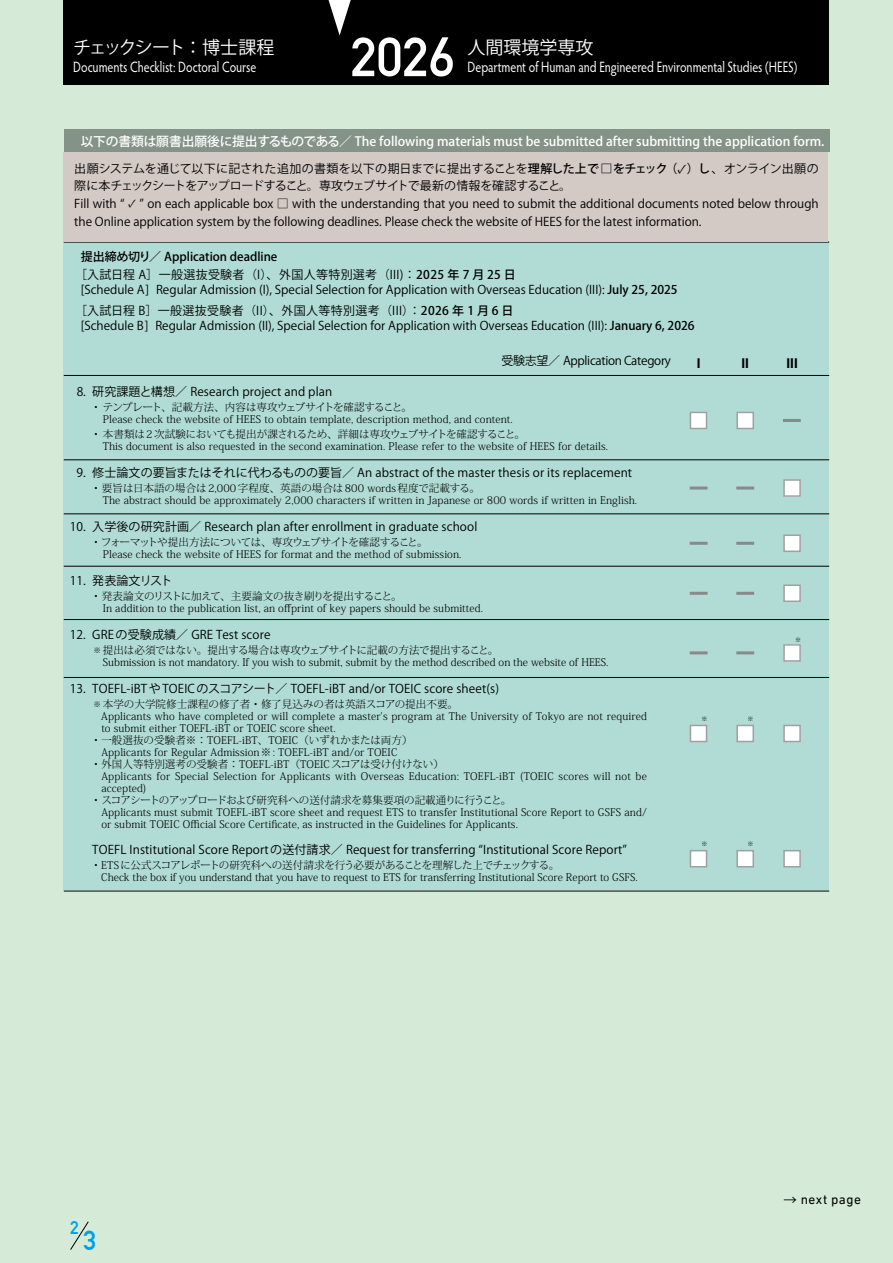
<style>
.page{position:relative;width:893px;height:1263px;background:#d5ead7}
.page>*{position:absolute;margin:0;border:0;box-sizing:border-box;transform-origin:0 0}
.t1{font:700 54px "DIN Alternate";color:#fff}
.t2{font:700 27px "DIN Alternate";color:#00a0e9}
.t3{font:18px "Koz Go Pro";letter-spacing:-.11em;color:#fff}
.t4{font:18px "Koz Go Pro";color:#fff}
.t5{font:700 18px "DIN Alternate";color:#00a0e9}
.t6{font:15px "Hypatia Sans Pro";color:#fff;scale:.8 1}
.t7{font:13.5px "DIN Next LT Pro";letter-spacing:.035em;color:#000}
.t8{font:700 13.5px "Helvetica";color:#000}
.t9{font:500 12.75px "Koz Go Pro";color:#fff}
.t10{font:12px/17.7px "Koz Go Pro";color:#000}
.t11{font:500 12px/18px "Koz Go Pro";color:#000}
.t12{font:12px "Koz Go Pro";letter-spacing:-.025em;color:#000}
.t13{font:300 10.5px/12px "Koz Min Pro";letter-spacing:.01em;color:#000}
.t14{font:300 10.5px "Koz Min Pro";letter-spacing:-.03em;color:#000}
.t15{font:300 6px "Koz Min Pro";color:#000}
.s1{font-weight:500}
.s2{font-weight:700}
.s3{font-family:"Minion Pro";font-size:13.5px}
.s4{font-family:"Minion Pro"}
.s5{font-weight:400}
.s6{font-size:7.5px}
.s7{font-family:"Koz Go Pro"}
</style>
<div class="page">
<div style="left:64px;top:0;width:765px;height:85px;background:#000"></div>
<svg style="left:329px;top:0;width:22px;height:35px"></svg>
<div style="left:64px;top:129px;width:765px;height:23px;background:#849387"></div>
<div style="left:64px;top:242px;width:765px;height:648px;background:#b0dcd5"></div>
<div style="left:690px;top:412px;width:16px;height:16px;background:#fff"></div>
<div style="left:690px;top:412px;width:17px;height:17px;border:2px solid #9fa0a0"></div>
<div style="left:737px;top:412px;width:16px;height:16px;background:#fff"></div>
<div style="left:736px;top:412px;width:18px;height:17px;border:2px solid #9fa0a0"></div>
<div style="left:784px;top:480px;width:16px;height:16px;background:#fff"></div>
<div style="left:783px;top:479px;width:18px;height:18px;border:2px solid #9fa0a0"></div>
<div style="left:784px;top:535px;width:16px;height:16px;background:#fff"></div>
<div style="left:783px;top:534px;width:18px;height:18px;border:2px solid #9fa0a0"></div>
<div style="left:784px;top:585px;width:16px;height:16px;background:#fff"></div>
<div style="left:783px;top:584px;width:18px;height:18px;border:2px solid #9fa0a0"></div>
<div style="left:784px;top:725px;width:16px;height:16px;background:#fff"></div>
<div style="left:783px;top:725px;width:18px;height:17px;border:2px solid #9fa0a0"></div>
<div style="left:784px;top:851px;width:16px;height:16px;background:#fff"></div>
<div style="left:783px;top:850px;width:18px;height:17px;border:2px solid #9fa0a0"></div>
<div style="left:784px;top:645px;width:16px;height:16px;background:#fff"></div>
<div style="left:783px;top:644px;width:18px;height:18px;border:2px solid #9fa0a0"></div>
<div style="left:690px;top:725px;width:16px;height:16px;background:#fff"></div>
<div style="left:690px;top:725px;width:17px;height:17px;border:2px solid #9fa0a0"></div>
<div style="left:690px;top:851px;width:16px;height:16px;background:#fff"></div>
<div style="left:690px;top:850px;width:17px;height:17px;border:2px solid #9fa0a0"></div>
<div style="left:737px;top:725px;width:16px;height:16px;background:#fff"></div>
<div style="left:736px;top:725px;width:18px;height:17px;border:2px solid #9fa0a0"></div>
<div style="left:737px;top:851px;width:16px;height:16px;background:#fff"></div>
<div style="left:736px;top:850px;width:18px;height:17px;border:2px solid #9fa0a0"></div>
<hr style="left:783px;top:419px;width:18px;height:3px;background:#898989">
<hr style="left:64px;top:459px;width:765px;height:1px;background:#000">
<hr style="left:64px;top:375px;width:765px;height:1px;background:#000">
<hr style="left:64px;top:242px;width:765px;height:1px;background:#000">
<hr style="left:64px;top:514px;width:765px;height:1px;background:#000">
<hr style="left:64px;top:566px;width:765px;height:1px;background:#000">
<hr style="left:64px;top:619px;width:765px;height:1px;background:#000">
<hr style="left:64px;top:677px;width:765px;height:1px;background:#000">
<hr style="left:736px;top:486px;width:18px;height:3px;background:#898989">
<hr style="left:736px;top:542px;width:18px;height:3px;background:#898989">
<hr style="left:736px;top:592px;width:18px;height:3px;background:#898989">
<hr style="left:736px;top:651px;width:18px;height:3px;background:#898989">
<hr style="left:690px;top:486px;width:18px;height:3px;background:#898989">
<hr style="left:690px;top:542px;width:18px;height:3px;background:#898989">
<hr style="left:690px;top:592px;width:18px;height:3px;background:#898989">
<hr style="left:690px;top:651px;width:18px;height:3px;background:#898989">
<svg style="left:70px;top:1221px;width:19px;height:29px"></svg>
<div style="left:64px;top:152px;width:764px;height:90px;background:#d3c9c5"></div>
<hr style="left:64px;top:891px;width:765px;height:1px;background:#000">
<h3 class="t3" style="left:73px;top:36px;width:203px">チェックシート：博士課程</h3>
<h3 class="t6" style="left:73px;top:57px;width:231px">Documents Checklist: Doctoral Course</h3>
<h1 class="t1" style="left:351px;top:16px;width:105px">2026</h1>
<h3 class="t4" style="left:468px;top:36px;width:127px">人間環境学専攻</h3>
<h3 class="t6" style="left:468px;top:57px;width:414px">Department of Human and Engineered Environmental Studies (HEES)</h3>
<p class="t9" style="left:81px;top:133px;width:745px">以下の書類は願書出願後に提出するものである／ The following materials must be submitted after submitting the application form.</p>
<p class="t10" style="left:74px;top:160px;width:746px">出願システムを通じて以下に記された追加の書類を以下の期日までに提出することを<span class="s1">理解した上で</span><span class="s2">□</span><span class="s1">をチェック（</span><span class="s3">✓</span><span class="s1">）し</span>、オンライン出願の際に本チェックシートをアップロードすること。専攻ウェブサイトで最新の情報を確認すること。<br>Fill with “ <span class="s4">✓</span> ” on each applicable box □ with the understanding that you need to submit the additional documents noted below through the Online application system by the following deadlines. Please check the website of HEES for the latest information.</p>
<p class="t11" style="left:75px;top:248px;width:442px;text-indent:6px">提出締め切り／ Application deadline<br><span class="s5">［入試日程 A］一般選抜受験者（I）、外国人等特別選考（III)：</span>2025 年 7 月 25 日</p>
<p class="t10" style="left:75px;top:279px;width:604px;line-height:21px;text-indent:6px">[Schedule A] Regular Admission (I), Special Selection for Application with Overseas Education (III): <span class="s1">July 25, 2025</span>［入試日程 B］一般選抜受験者（II）、外国人等特別選考（III）：<span class="s1">2026 年 1 月 6 日</span></p>
<p class="t10" style="left:81px;top:317px;width:615px">[Schedule B] Regular Admission (II), Special Selection for Application with Overseas Education (III): <span class="s1">January 6, 2026</span></p>
<p class="t12" style="left:501px;top:353px;width:171px">受験志望／ Application Category</p>
<p class="t8" style="left:697px;top:355px;width:5px">I</p>
<p class="t8" style="left:741px;top:355px;width:9px">II</p>
<p class="t8" style="left:786px;top:355px;width:13px">III</p>
<p class="t10" style="left:77px;top:383px;width:257px">8. 研究課題と構想／ Research project and plan</p>
<p class="t13" style="left:103px;top:401px;width:411px;text-indent:-12px">・ テンプレート、記載方法、内容は専攻ウェブサイトを確認すること。<br>Please check the website of HEES to obtain template, description method, and content.</p>
<p class="t13" style="left:103px;top:428px;width:507px;text-indent:-12px">・ 本書類は2次試験においても提出が課されるため、詳細は専攻ウェブサイトを確認すること。<br>This document is also requested in the second examination. Please refer to the website of HEES for details.</p>
<p class="t10" style="left:77px;top:464px;width:557px">9. 修士論文の要旨またはそれに代わるものの要旨／ An abstract of the master thesis or its replacement</p>
<p class="t13" style="left:103px;top:482px;width:536px;text-indent:-12px">・要旨は日本語の場合は2,000字程度、英語の場合は800 words程度で記載する。<br>The abstract should be approximately 2,000 characters if written in Japanese or 800 words if written in English.</p>
<p class="t10" style="left:70px;top:518px;width:409px">10. 入学後の研究計画／ Research plan after enrollment in graduate school</p>
<p class="t13" style="left:103px;top:536px;width:360px;text-indent:-12px">・フォーマットや提出方法については、専攻ウェブサイトを確認すること。<br>Please check the website of HEES for format and the method of submission.</p>
<p class="t10" style="left:70px;top:572px;width:104px">11. 発表論文リスト</p>
<p class="t13" style="left:103px;top:590px;width:382px;text-indent:-12px">・発表論文のリストに加えて、主要論文の抜き刷りを提出すること。<br>In addition to the publication list, an offprint of key papers should be submitted.</p>
<p class="t10" style="left:70px;top:626px;width:202px">12. GRE の受験成績／ GRE Test score</p>
<p class="t13" style="left:103px;top:644px;width:507px;text-indent:-9px"><span class="s6">※</span> 提出は必須ではない。提出する場合は専攻ウェブサイトに記載の方法で提出すること。<br>Submission is not mandatory. If you wish to submit, submit by the method described on the website of HEES.</p>
<p class="t10" style="left:70px;top:680px;width:431px">13. TOEFL-iBT や TOEIC のスコアシート／ TOEFL-iBT and/or TOEIC score sheet(s)</p>
<p class="t13" style="left:94px;top:698px;width:366px"><span class="s6">※</span> 本学の大学院修士課程の修了者・修了見込みの者は英語スコアの提出不要。</p>
<p class="t13" style="left:101px;top:710px;width:547px">Applicants who have completed or will complete a master's program at The University of Tokyo are not required</p>
<p class="t13" style="left:101px;top:722px;width:236px">to submit either TOEFL-iBT or TOEIC score sheet.</p>
<p class="t13" style="left:91px;top:734px;width:323px">・ 一般選抜の受験者※：TOEFL-iBT、TOEIC（いずれかまたは両方）</p>
<p class="t13" style="left:101px;top:746px;width:298px">Applicants for Regular Admission※: TOEFL-iBT and/or TOEIC</p>
<p class="t13" style="left:91px;top:758px;width:354px">・ 外国人等特別選考の受験者：TOEFL-iBT（TOEICスコアは受け付けない）</p>
<p class="t13" style="left:101px;top:770px;width:547px">Applicants for Special Selection for Applicants with Overseas Education: TOEFL-iBT (TOEIC scores will not be</p>
<p class="t13" style="left:101px;top:782px;width:47px">accepted)</p>
<p class="t14" style="left:91px;top:793px;width:422px">・ スコアシートのアップロードおよび研究科への送付請求を募集要項の記載通りに行うこと。</p>
<p class="t13" style="left:101px;top:806px;width:547px">Applicants must submit TOEFL-iBT score sheet and request ETS to transfer Institutional Score Report to GSFS and/</p>
<p class="t13" style="left:101px;top:818px;width:418px">or submit TOEIC Official Score Certificate, as instructed in the Guidelines for Applicants.</p>
<p class="t10" style="left:92px;top:841px;width:536px">TOEFL Institutional Score Report の送付請求／ Request for transferring “Institutional Score Report”</p>
<p class="t13" style="left:101px;top:858px;width:538px;text-indent:-10px">・ ETSに公式スコアレポートの研究科への送付請求を行う必要があることを理解した上でチェックする。<br>Check the box if you understand that you have to request to ETS for transferring Institutional Score Report to GSFS.</p>
<p class="t15" style="left:702px;top:714px;width:7px">※</p>
<p class="t15" style="left:748px;top:714px;width:7px">※</p>
<p class="t15" style="left:795px;top:635px;width:7px">※</p>
<p class="t15" style="left:702px;top:840px;width:7px">※</p>
<p class="t15" style="left:748px;top:840px;width:7px">※</p>
<h3 class="t5" style="left:70px;top:1214px;width:10px">2</h3>
<h2 class="t2" style="left:83px;top:1220px;width:14px">3</h2>
<p class="t7" style="left:783px;top:1191px;width:79px"><span class="s7">→</span> next page</p>
</div>
